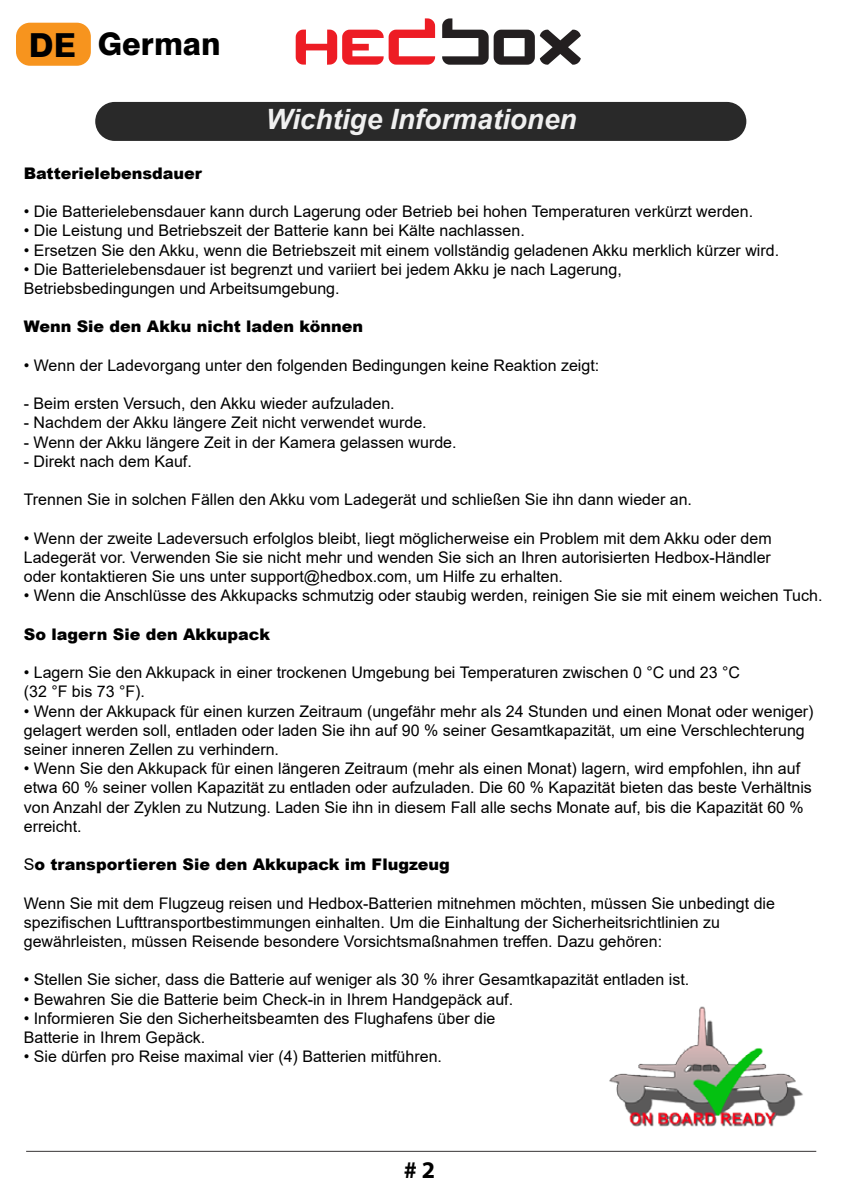
<style>
.page{position:relative;width:842px;height:1191px;background:#fff}
.page>*{position:absolute;margin:0;border:0;box-sizing:border-box;transform-origin:0 0}
.t1{font:800 31.2px "Swiss 721 BT";color:#000}
.t2{font:italic 700 28px "Arial";color:#f0f0f0}
.t3{font:700 24px "Myriad Pro";color:#000}
.t4{font:16px/19.2px "Arial";color:#000}
.t5{font:900 16px "Arial";color:#000}
.s1{font-size:33.2px}
.s2{font-weight:400}
</style>
<div class="page">
<svg style="left:296px;top:18px;width:139px;height:47px"></svg>
<svg style="left:442px;top:18px;width:139px;height:47px"></svg>
<div style="left:95px;top:102px;width:651px;height:39px;background:#292929;border-radius:19px"></div>
<img style="left:609px;top:1006px;width:194px;height:121px">
<hr style="left:26px;top:1150px;width:790px;height:1px;background:#373435">
<div style="left:16px;top:23px;width:75px;height:43px;background:#f7941e;border-radius:14px"></div>
<h1 class="t1" style="left:29px;top:25px;width:193px"><span class="s1">DE</span> German</h1>
<h2 class="t2" style="left:266px;top:100px;width:312px">Wichtige Informationen</h2>
<p class="t5" style="left:24px;top:161px;width:180px">Batterielebensdauer</p>
<p class="t4" style="left:24px;top:202px;width:731px">• Die Batterielebensdauer kann durch Lagerung oder Betrieb bei hohen Temperaturen verkürzt werden.</p>
<p class="t4" style="left:24px;top:221px;width:502px">• Die Leistung und Betriebszeit der Batterie kann bei Kälte nachlassen.</p>
<p class="t4" style="left:24px;top:240px;width:757px">• Ersetzen Sie den Akku, wenn die Betriebszeit mit einem vollständig geladenen Akku merklich kürzer wird.</p>
<p class="t4" style="left:24px;top:259px;width:599px">• Die Batterielebensdauer ist begrenzt und variiert bei jedem Akku je nach Lagerung,<br>Betriebsbedingungen und Arbeitsumgebung.</p>
<p class="t5" style="left:24px;top:315px;width:341px">Wenn Sie den Akku nicht laden können</p>
<p class="t4" style="left:24px;top:355px;width:577px">• Wenn der Ladevorgang unter den folgenden Bedingungen keine Reaktion zeigt:</p>
<p class="t4" style="left:24px;top:394px;width:372px">- Beim ersten Versuch, den Akku wieder aufzuladen.</p>
<p class="t4" style="left:24px;top:413px;width:404px">- Nachdem der Akku längere Zeit nicht verwendet wurde.</p>
<p class="t4" style="left:24px;top:432px;width:434px">- Wenn der Akku längere Zeit in der Kamera gelassen wurde.</p>
<p class="t4" style="left:24px;top:451px;width:170px">- Direkt nach dem Kauf.</p>
<p class="t4" style="left:24px;top:490px;width:670px">Trennen Sie in solchen Fällen den Akku vom Ladegerät und schließen Sie ihn dann wieder an.</p>
<p class="t4" style="left:24px;top:528px;width:749px;text-align:justify">• Wenn der zweite Ladeversuch erfolglos bleibt, liegt möglicherweise ein Problem mit dem Akku oder dem Ladegerät vor. Verwenden Sie sie nicht mehr und wenden Sie sich an Ihren autorisierten Hedbox-Händler oder kontaktieren Sie uns unter support@hedbox.com, um Hilfe zu erhalten.</p>
<p class="t4" style="left:24px;top:586px;width:800px">• Wenn die Anschlüsse des Akkupacks schmutzig oder staubig werden, reinigen Sie sie mit einem weichen Tuch.</p>
<p class="t5" style="left:24px;top:622px;width:248px">So lagern Sie den Akkupack</p>
<p class="t4" style="left:24px;top:663px;width:718px">• Lagern Sie den Akkupack in einer trockenen Umgebung bei Temperaturen zwischen 0 °C und 23 °C (32 °F bis 73 °F).</p>
<p class="t4" style="left:24px;top:701px;width:791px">• Wenn der Akkupack für einen kurzen Zeitraum (ungefähr mehr als 24 Stunden und einen Monat oder weniger) gelagert werden soll, entladen oder laden Sie ihn auf 90 % seiner Gesamtkapazität, um eine Verschlechterung seiner inneren Zellen zu verhindern.</p>
<p class="t4" style="left:24px;top:759px;width:790px">• Wenn Sie den Akkupack für einen längeren Zeitraum (mehr als einen Monat) lagern, wird empfohlen, ihn auf etwa 60 % seiner vollen Kapazität zu entladen oder aufzuladen. Die 60 % Kapazität bieten das beste Verhältnis von Anzahl der Zyklen zu Nutzung. Laden Sie ihn in diesem Fall alle sechs Monate auf, bis die Kapazität 60 % erreicht.</p>
<p class="t5" style="left:24px;top:853px;width:427px"><span class="s2">S</span>o transportieren Sie den Akkupack im Flugzeug</p>
<p class="t4" style="left:24px;top:893px;width:753px">Wenn Sie mit dem Flugzeug reisen und Hedbox-Batterien mitnehmen möchten, müssen Sie unbedingt die spezifischen Lufttransportbestimmungen einhalten. Um die Einhaltung der Sicherheitsrichtlinien zu gewährleisten, müssen Reisende besondere Vorsichtsmaßnahmen treffen. Dazu gehören:</p>
<p class="t4" style="left:24px;top:970px;width:667px">• Stellen Sie sicher, dass die Batterie auf weniger als 30 % ihrer Gesamtkapazität entladen ist.</p>
<p class="t4" style="left:24px;top:989px;width:491px">• Bewahren Sie die Batterie beim Check-in in Ihrem Handgepäck auf.</p>
<p class="t4" style="left:24px;top:1008px;width:473px">• Informieren Sie den Sicherheitsbeamten des Flughafens über die<br>Batterie in Ihrem Gepäck.</p>
<p class="t4" style="left:24px;top:1047px;width:420px">• Sie dürfen pro Reise maximal vier (4) Batterien mitführen.</p>
<h3 class="t3" style="left:404px;top:1154px;width:33px"># 2</h3>
</div>
